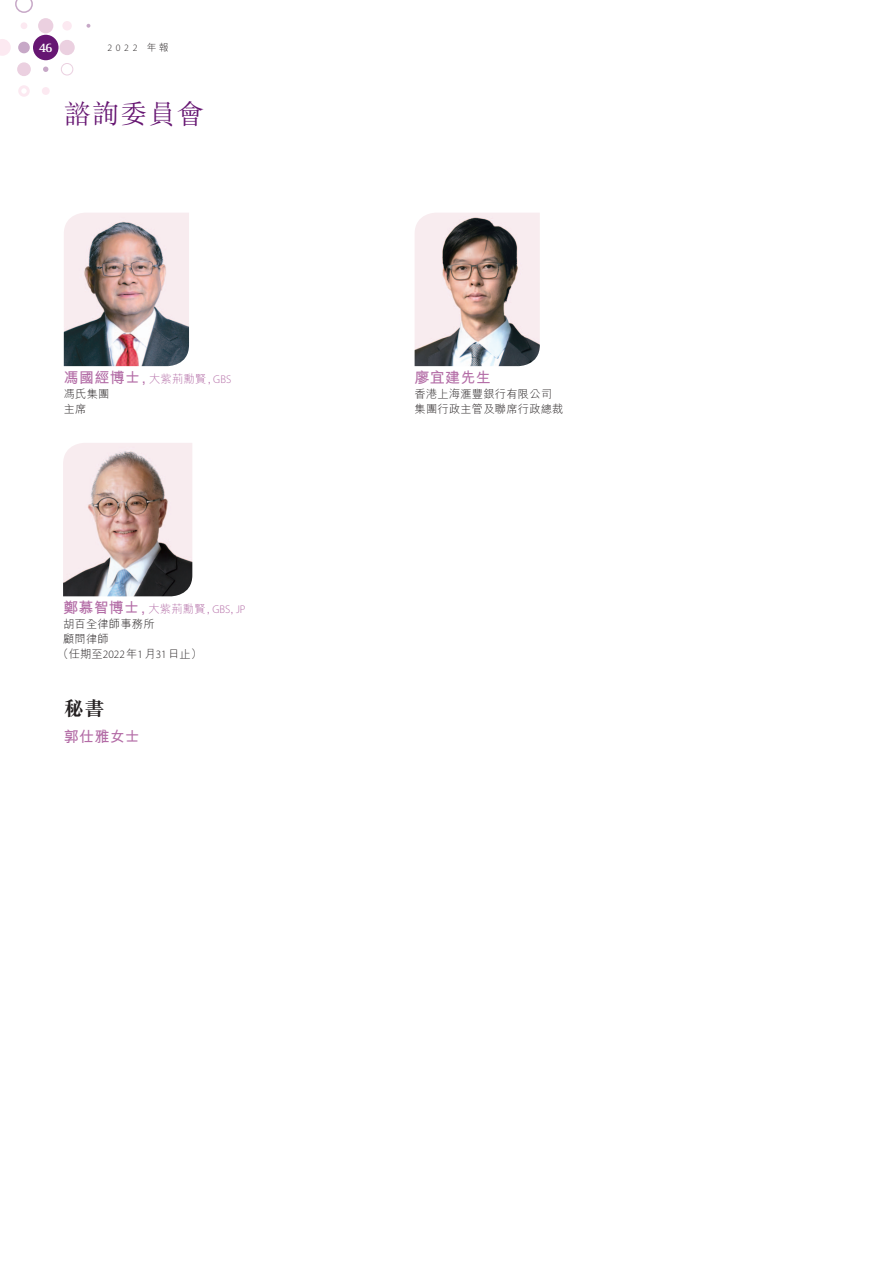
<style>
.page{position:relative;width:893px;height:1263px;background:#fff}
.page>*{position:absolute;margin:0;border:0;box-sizing:border-box;transform-origin:0 0}
.t1{font:300 27px "M Sung HK";letter-spacing:.05em;color:#661672}
.t2{font:700 20.25px "M Sung HK";color:#231f20}
.t3{font:700 15px "M Hei HK";letter-spacing:.02em;color:#b36ca6}
.t4{font:700 13.5px "Rotis Serif Std";color:#fff}
.t5{font:300 11.25px/15px "M Hei HK";letter-spacing:.02em;color:#231f20}
.t6{font:300 11.25px "M Hei HK";letter-spacing:.02em;color:#b36ca6}
.t7{font:300 9.75px "Myriad Pro";color:#231f20}
.s1{font-family:"M Hei HK"}
.s2{font-weight:300;font-size:11.25px}
.s3{font-family:"Myriad Pro";font-weight:300;font-size:11.25px}
.s4{font-weight:700;font-size:15px}
.s5{font-family:"Myriad Pro"}
</style>
<div class="page">
<div style="left:18px;top:42px;width:12px;height:11px;background:#c7a8c7;border-radius:50%"></div>
<svg style="left:0;top:39px;width:11px;height:17px"></svg>
<div style="left:18px;top:85px;width:12px;height:12px;border:3px solid #fce9f1;border-radius:50%"></div>
<div style="left:59px;top:40px;width:16px;height:15px;background:#ebd0e0;border-radius:50%"></div>
<div style="left:38px;top:18px;width:15px;height:15px;background:#ebd0e0;border-radius:50%"></div>
<div style="left:62px;top:21px;width:10px;height:9px;background:#fce9f1;border-radius:50%"></div>
<div style="left:21px;top:22px;width:6px;height:7px;background:#fce9f1;border-radius:50%"></div>
<svg style="left:15px;top:0;width:18px;height:13px"></svg>
<div style="left:17px;top:62px;width:14px;height:14px;background:#ebd0e0;border-radius:50%"></div>
<svg style="left:43px;top:67px;width:5px;height:5px"></svg>
<div style="left:42px;top:87px;width:8px;height:8px;background:#fce9f1;border-radius:50%"></div>
<div style="left:61px;top:63px;width:12px;height:12px;border:1px solid #ebd0e0;border-radius:50%"></div>
<div style="left:33px;top:35px;width:26px;height:25px;background:#661672;border-radius:50%"></div>
<svg style="left:87px;top:24px;width:3px;height:4px"></svg>
<img style="left:64px;top:213px;width:125px;height:153px">
<img style="left:415px;top:213px;width:125px;height:153px">
<img style="left:63px;top:443px;width:129px;height:153px">
<p class="t4" style="left:39px;top:40px;width:16px">46</p>
<p class="t7" style="left:107px;top:42px;width:63px">2022 <span class="s1">年報</span></p>
<h1 class="t1" style="left:64px;top:95px;width:142px">諮詢委員會</h1>
<p class="t3" style="left:64px;top:367px;width:169px">馮國經博士, <span class="s2">大紫荊勳賢,</span> <span class="s3">GBS</span></p>
<p class="t5" style="left:64px;top:386px;width:47px">馮氏集團主席</p>
<p class="t6" style="left:63px;top:603px;width:184px"><span class="s4">鄭慕智博士,</span> 大紫荊勳賢, <span class="s5">GBS</span>, <span class="s5">JP</span></p>
<p class="t5" style="left:63px;top:616px;width:93px">胡百全律師事務所</p>
<p class="t5" style="left:63px;top:631px;width:47px">顧問律師</p>
<p class="t5" style="left:57px;top:646px;width:146px">（任期至<span class="s5">2022</span>年<span class="s5">1</span>月<span class="s5">31</span>日止）</p>
<p class="t2" style="left:64px;top:699px;width:42px">秘書</p>
<p class="t3" style="left:64px;top:725px;width:78px">郭仕雅女士</p>
<p class="t3" style="left:415px;top:366px;width:78px">廖宜建先生</p>
<p class="t5" style="left:415px;top:386px;width:150px">香港上海滙豐銀行有限公司集團行政主管及聯席行政總裁</p>
</div>
